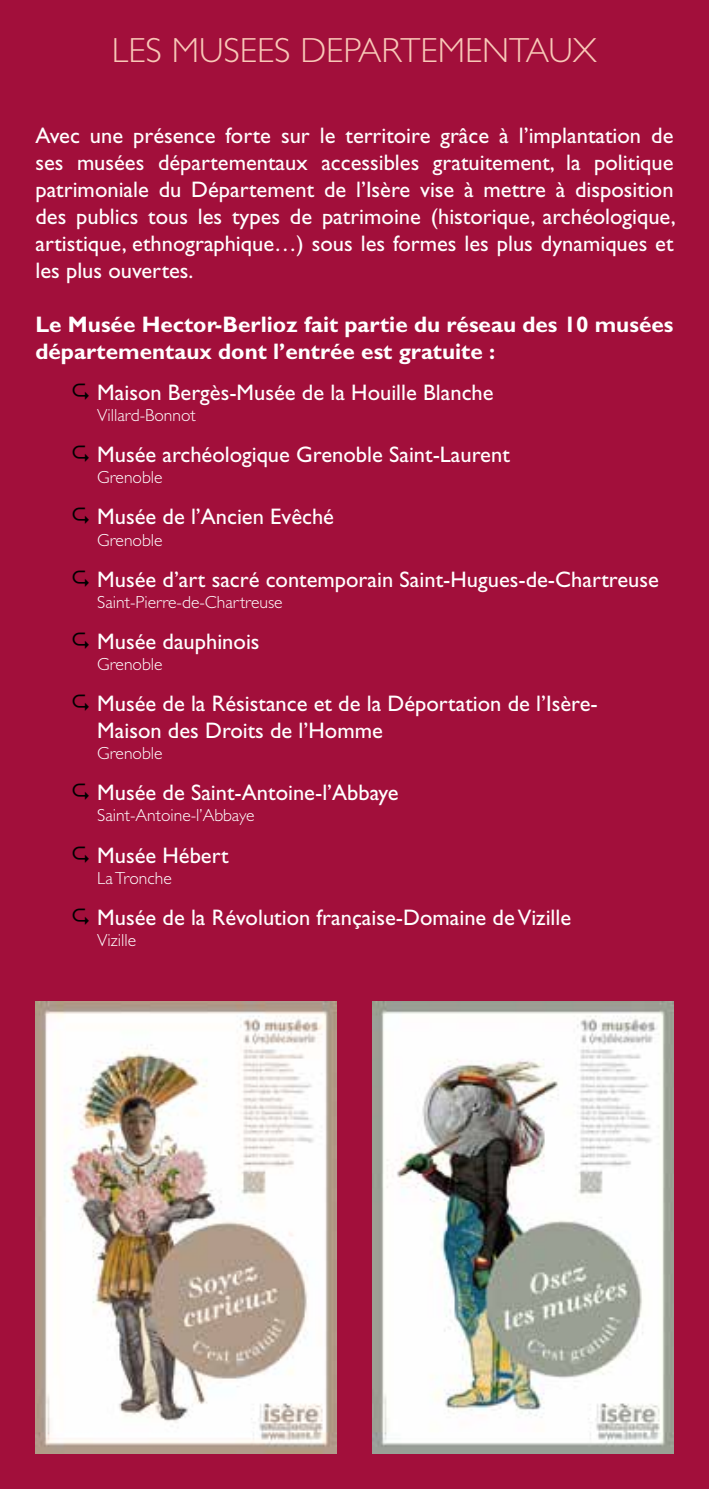
<style>
.page{position:relative;width:709px;height:1489px;background:#fff}
.page>*{position:absolute;margin:0;border:0;box-sizing:border-box;transform-origin:0 0}
.t1{font:300 35px "Gill Sans";color:#f8c8b7}
.t2{font:22.5px/27px "Gill Sans";color:#fff;text-align:justify}
.t3{font:700 22.5px/27px "Gill Sans";color:#fff}
.t4{font:300 17.5px "Gill Sans";color:#fff}
</style>
<div class="page">
<div style="left:0;top:0;width:709px;height:1488px;background:#a20f3b"></div>
<img style="left:35px;top:1001px;width:302px;height:452px">
<img style="left:372px;top:1001px;width:301px;height:452px">
<h1 class="t1" style="left:112px;top:30px;width:486px">LES MUSEES DEPARTEMENTAUX</h1>
<p class="t2" style="left:35px;top:122px;width:642px">Avec une présence forte sur le territoire grâce à l’implantation de ses musées départementaux accessibles gratuitement, la politique patrimoniale du Département de l’Isère vise à mettre à disposition des publics tous les types de patrimoine (historique, archéologique, artistique, ethnographique…) sous les formes les plus dynamiques et les plus ouvertes.</p>
<p class="t3" style="left:35px;top:311px;width:639px">Le Musée Hector-Berlioz fait partie du réseau des 10 musées départementaux dont l’entrée est gratuite :</p>
<p class="t2" style="left:97px;top:379px;width:398px">Maison Bergès-Musée de la Houille Blanche</p>
<p class="t4" style="left:97px;top:405px;width:100px">Villard-Bonnot</p>
<p class="t2" style="left:97px;top:441px;width:414px">Musée archéologique Grenoble Saint-Laurent</p>
<p class="t4" style="left:97px;top:467px;width:67px">Grenoble</p>
<p class="t2" style="left:97px;top:503px;width:238px">Musée de l’Ancien Evêché</p>
<p class="t4" style="left:97px;top:530px;width:67px">Grenoble</p>
<p class="t2" style="left:97px;top:565px;width:563px">Musée d’art sacré contemporain Saint-Hugues-de-Chartreuse</p>
<p class="t4" style="left:97px;top:592px;width:187px">Saint-Pierre-de-Chartreuse</p>
<p class="t2" style="left:97px;top:628px;width:164px">Musée dauphinois</p>
<p class="t4" style="left:97px;top:654px;width:67px">Grenoble</p>
<p class="t2" style="left:97px;top:690px;width:502px">Musée de la Résistance et de la Déportation de l’Isère-<br>Maison des Droits de l’Homme</p>
<p class="t4" style="left:97px;top:743px;width:67px">Grenoble</p>
<p class="t2" style="left:97px;top:779px;width:303px">Musée de Saint-Antoine-l’Abbaye</p>
<p class="t4" style="left:97px;top:805px;width:159px">Saint-Antoine-l’Abbaye</p>
<p class="t2" style="left:97px;top:841px;width:133px">Musée Hébert</p>
<p class="t4" style="left:97px;top:867px;width:76px">La Tronche</p>
<p class="t2" style="left:97px;top:903px;width:475px">Musée de la Révolution française-Domaine de Vizille</p>
<p class="t4" style="left:97px;top:930px;width:40px">Vizille</p>
</div>
